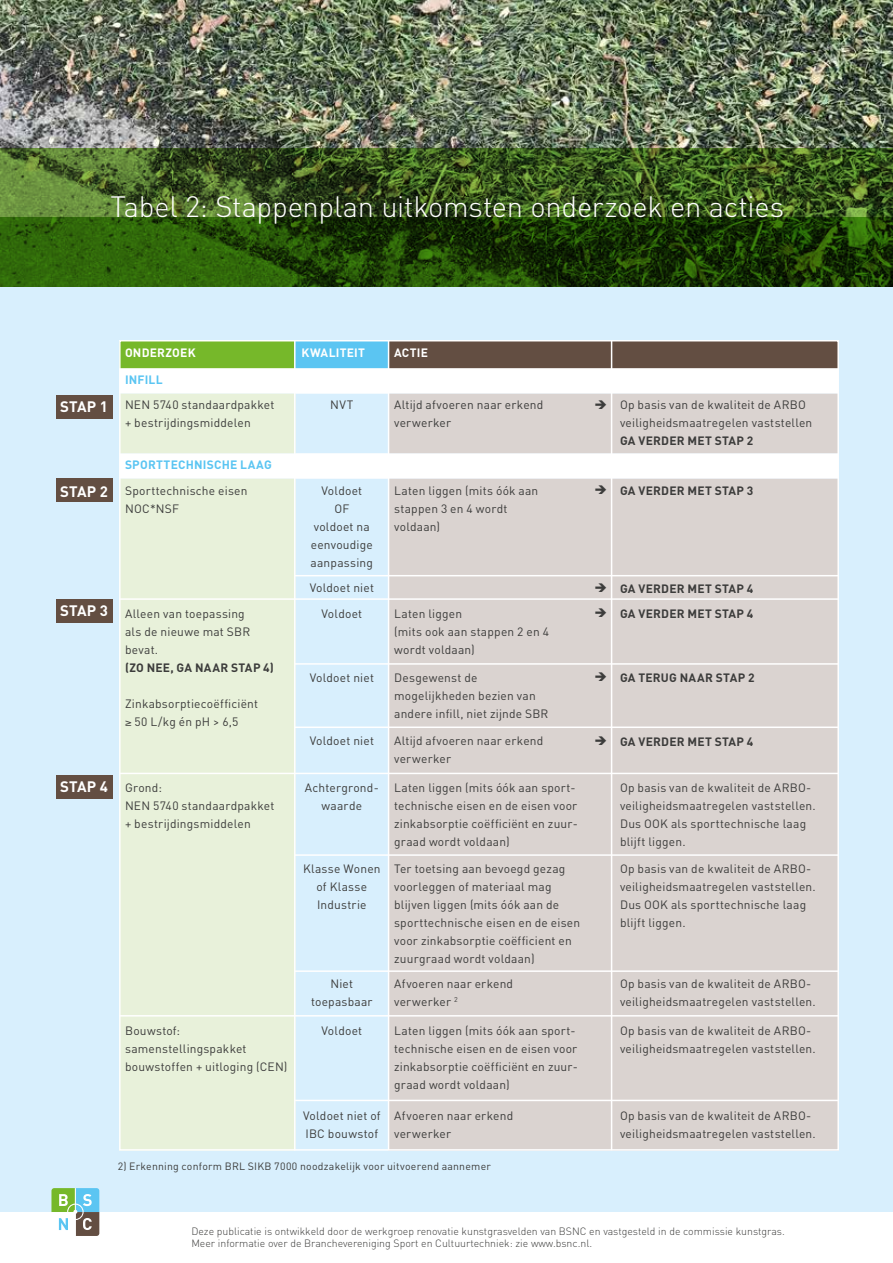
<style>
.page{position:relative;width:893px;height:1263px;background:#fff}
.page>*{position:absolute;margin:0;border:0;box-sizing:border-box;transform-origin:0 0}
.t1{font:300 29.1px "DIN";letter-spacing:-.01em;color:#fff}
.t2{font:12px/18px "DIN";letter-spacing:.015em;color:#3c3c3b}
.t3{font:700 12px "DIN";letter-spacing:.015em;color:#3c3c3b}
.t4{font:700 12px "DIN";letter-spacing:.015em;color:#fff}
.t5{font:300 10.5px/12.6px "DIN";color:#3c3c3b}
.t6{font:10.5px "DIN";letter-spacing:.025em;color:#3c3c3b}
.s1{font-weight:700;color:#5bc5f2}
.s2{font-weight:700;font-size:15px;color:#fff}
</style>
<div class="page">
<img style="left:0;top:0;width:893px;height:149px">
<div style="left:0;top:287px;width:893px;height:925px;background:#d8effd"></div>
<svg style="left:0;top:149px;width:893px;height:69px;background:#3f5b22"></svg>
<svg style="left:0;top:218px;width:893px;height:69px;background:#204606"></svg>
<svg style="left:51px;top:1188px;width:48px;height:48px"></svg>
<div style="left:56px;top:395px;width:57px;height:24px;background:#634e42"></div>
<div style="left:56px;top:478px;width:57px;height:24px;background:#634e42"></div>
<div style="left:56px;top:599px;width:57px;height:24px;background:#634e42"></div>
<div style="left:56px;top:775px;width:57px;height:24px;background:#634e42"></div>
<div style="left:119px;top:341px;width:176px;height:27px;background:#76b82a"></div>
<div style="left:295px;top:341px;width:93px;height:27px;background:#5bc5f2"></div>
<div style="left:388px;top:341px;width:451px;height:27px;background:#634e42"></div>
<svg style="left:122px;top:368px;width:714px;height:111px;fill:#fff"></svg>
<div style="left:122px;top:394px;width:172px;height:753px;background:#e8f1da"></div>
<div style="left:389px;top:394px;width:447px;height:753px;background:#dad3d0"></div>
<hr style="left:294px;top:340px;width:2px;height:810px;background:#fff">
<hr style="left:611px;top:340px;width:1px;height:810px;background:#fff">
<hr style="left:388px;top:340px;width:1px;height:810px;background:#fff">
<hr style="left:295px;top:575px;width:544px;height:1px;background:#fff">
<hr style="left:119px;top:598px;width:720px;height:2px;background:#fff">
<hr style="left:295px;top:663px;width:544px;height:2px;background:#fff">
<hr style="left:294px;top:726px;width:545px;height:2px;background:#fff">
<hr style="left:119px;top:773px;width:720px;height:1px;background:#fff">
<hr style="left:295px;top:854px;width:544px;height:2px;background:#fff">
<hr style="left:295px;top:970px;width:544px;height:2px;background:#fff">
<hr style="left:119px;top:1015px;width:720px;height:1px;background:#fff">
<hr style="left:295px;top:1100px;width:544px;height:1px;background:#fff">
<h1 class="t1" style="left:111px;top:189px;width:675px">Tabel 2: Stappenplan uitkomsten onderzoek en acties</h1>
<p class="t4" style="left:125px;top:345px;width:72px">ONDERZOEK</p>
<p class="t4" style="left:301px;top:345px;width:65px">KWALITEIT</p>
<p class="t4" style="left:394px;top:345px;width:35px">ACTIE</p>
<p class="t2" style="left:60px;top:367px;width:216px;line-height:25.3px;text-indent:65px"><span class="s1">INFILL<br></span><span class="s2">STAP 1</span> NEN 5740 standaardpakket</p>
<p class="t2" style="left:125px;top:414px;width:127px">+ bestrijdingsmiddelen</p>
<p class="t2" style="left:330px;top:396px;width:25px">NVT</p>
<p class="t2" style="left:394px;top:396px;width:151px">Altijd afvoeren naar erkend verwerker</p>
<p class="t2" style="left:620px;top:396px;width:194px;text-indent:-26px">➔ Op basis van de kwaliteit de ARBO veiligheidsmaatregelen vaststellen</p>
<p class="t3" style="left:620px;top:433px;width:135px">GA VERDER MET STAP 2</p>
<p class="t2" style="left:60px;top:452px;width:213px;line-height:25.3px;text-indent:65px"><span class="s1">SPORTTECHNISCHE LAAG<br></span><span class="s2">STAP 2</span> Sporttechnische eisen</p>
<p class="t2" style="left:125px;top:499px;width:56px">NOC*NSF</p>
<p class="t2" style="left:125px;top:604px;width:127px;text-indent:-65px"><span class="s2">STAP 3</span> Alleen van toepassing als de nieuwe mat SBR bevat.</p>
<p class="t3" style="left:125px;top:660px;width:150px">(ZO NEE, GA NAAR STAP 4)</p>
<p class="t2" style="left:125px;top:694px;width:135px">Zinkabsorptiecoëfficiënt ≥ 50 L/kg én pH &gt; 6,5</p>
<p class="t2" style="left:311px;top:481px;width:64px;text-align:center">Voldoet<br>OF<br>voldoet na eenvoudige aanpassing</p>
<p class="t2" style="left:394px;top:481px;width:146px">Laten liggen (mits óók aan stappen 3 en 4 wordt voldaan)</p>
<p class="t3" style="left:594px;top:482px;width:160px">➔ GA VERDER MET STAP 3</p>
<p class="t2" style="left:310px;top:579px;width:66px">Voldoet niet</p>
<p class="t3" style="left:594px;top:580px;width:160px">➔ GA VERDER MET STAP 4</p>
<p class="t2" style="left:321px;top:604px;width:42px">Voldoet</p>
<p class="t2" style="left:394px;top:604px;width:156px">Laten liggen<br>(mits ook aan stappen 2 en 4 wordt voldaan)</p>
<p class="t3" style="left:594px;top:606px;width:160px">➔ GA VERDER MET STAP 4</p>
<p class="t2" style="left:310px;top:668px;width:66px">Voldoet niet</p>
<p class="t2" style="left:394px;top:668px;width:156px">Desgewenst de mogelijkheden bezien van andere infill, niet zijnde SBR</p>
<p class="t3" style="left:594px;top:670px;width:162px">➔ GA TERUG NAAR STAP 2</p>
<p class="t2" style="left:310px;top:732px;width:66px">Voldoet niet</p>
<p class="t2" style="left:394px;top:732px;width:151px">Altijd afvoeren naar erkend verwerker</p>
<p class="t3" style="left:594px;top:733px;width:160px">➔ GA VERDER MET STAP 4</p>
<p class="t2" style="left:125px;top:779px;width:151px;text-indent:-65px"><span class="s2">STAP 4</span> Grond:<br>NEN 5740 standaardpakket + bestrijdingsmiddelen</p>
<p class="t2" style="left:305px;top:779px;width:75px;text-align:center">Achtergrond&shy;waarde</p>
<p class="t2" style="left:394px;top:779px;width:185px">Laten liggen (mits óók aan sport&shy;technische eisen en de eisen voor zinkabsorptie coëfficiënt en zuur&shy;graad wordt voldaan)</p>
<p class="t2" style="left:620px;top:779px;width:197px">Op basis van de kwaliteit de ARBO&shy;veiligheidsmaatregelen vaststellen.<br>Dus OOK als sporttechnische laag blijft liggen.</p>
<p class="t2" style="left:303px;top:859px;width:79px;text-align:center">Klasse Wonen of Klasse<br>Industrie</p>
<p class="t2" style="left:394px;top:859px;width:187px">Ter toetsing aan bevoegd gezag voorleggen of materiaal mag blijven liggen (mits óók aan de sporttechnische eisen en de eisen voor zinkabsorptie coëfficient en zuurgraad wordt voldaan)</p>
<p class="t2" style="left:620px;top:859px;width:197px">Op basis van de kwaliteit de ARBO&shy;veiligheidsmaatregelen vaststellen.<br>Dus OOK als sporttechnische laag blijft liggen.</p>
<p class="t2" style="left:311px;top:974px;width:63px;text-align:center">Niet toepasbaar</p>
<p class="t2" style="left:394px;top:974px;width:120px">Afvoeren naar erkend verwerker <sup>2</sup></p>
<p class="t2" style="left:620px;top:974px;width:197px">Op basis van de kwaliteit de ARBO&shy;veiligheidsmaatregelen vaststellen.</p>
<p class="t2" style="left:125px;top:1021px;width:164px">Bouwstof: samenstellingspakket bouwstoffen + uitloging (CEN)</p>
<p class="t2" style="left:321px;top:1021px;width:42px">Voldoet</p>
<p class="t2" style="left:394px;top:1021px;width:185px">Laten liggen (mits óók aan sport&shy;technische eisen en de eisen voor zinkabsorptie coëfficiënt en zuur&shy;graad wordt voldaan)</p>
<p class="t2" style="left:620px;top:1021px;width:197px">Op basis van de kwaliteit de ARBO&shy;veiligheidsmaatregelen vaststellen.</p>
<p class="t2" style="left:303px;top:1106px;width:79px">Voldoet niet of<br>IBC bouwstof</p>
<p class="t2" style="left:394px;top:1106px;width:120px">Afvoeren naar erkend verwerker</p>
<p class="t2" style="left:620px;top:1106px;width:197px">Op basis van de kwaliteit de ARBO&shy;veiligheidsmaatregelen vaststellen.</p>
<p class="t6" style="left:118px;top:1160px;width:375px">2) Erkenning conform BRL SIKB 7000 noodzakelijk voor uitvoerend aannemer</p>
<p class="t5" style="left:191px;top:1225px;width:595px">Deze publicatie is ontwikkeld door de werkgroep renovatie kunstgrasvelden van BSNC en vastgesteld in de commissie kunstgras.<br>Meer informatie over de Branchevereniging Sport en Cultuurtechniek: zie www.bsnc.nl.</p>
</div>
